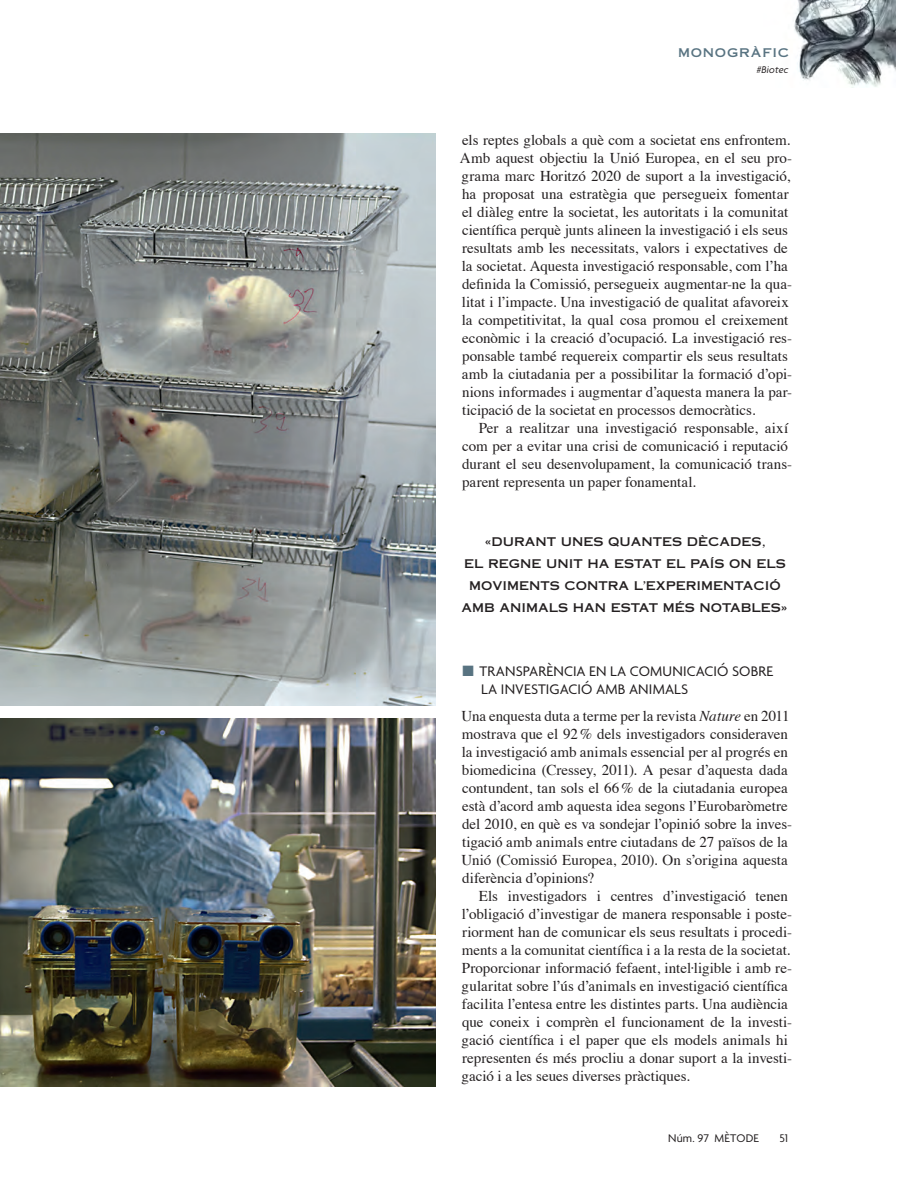
<style>
.page{position:relative;width:897px;height:1195px;background:#fff}
.page>*{position:absolute;margin:0;border:0;box-sizing:border-box;transform-origin:0 0}
.t1{font:15px/18px "Times";color:#231f20}
.t2{font:15px/18px "Agenda";letter-spacing:.01em;color:#231f20}
._12_DESTACADO{font:12px/21.8px "Copperplate Thirty One AB";color:#231f20;text-align:center}
.t3{font:12px "Agenda";letter-spacing:.02em;color:#231f20}
.t4{font:12px "Copperplate Thirty One AB";letter-spacing:.06em;color:#587381}
.t5{font:italic 10.5px "Agenda";letter-spacing:.015em;color:#231f20}
.s1{color:#587381}
.s2{font-style:italic}
</style>
<div class="page">
<img style="left:794px;top:0;width:102px;height:88px">
<img style="left:0;top:134px;width:436px;height:571px">
<img style="left:0;top:718px;width:436px;height:368px">
<p class="t4" style="left:678px;top:46px;width:113px">MONOGRÀFIC</p>
<p class="t5" style="left:757px;top:63px;width:33px">#Biotec</p>
<p class="t1" style="left:460px;top:130px;width:334px">els reptes globals a què com a societat ens enfrontem.<br>Amb aquest objectiu la Unió Europea, en el seu pro&shy;grama marc Horitzó 2020 de suport a la investigació, ha proposat una estratègia que persegueix fomentar el diàleg entre la societat, les autoritats i la comunitat científica perquè junts alineen la investigació i els seus resultats amb les necessitats, valors i expectatives de la societat. Aquesta investigació responsable, com l’ha definida la Comissió, persegueix augmentar-ne la qua&shy;litat i l’impacte. Una investigació de qualitat afavoreix la competitivitat, la qual cosa promou el creixement econòmic i la creació d’ocupació. La investigació res&shy;ponsable també requereix compartir els seus resultats amb la ciutadania per a possibilitar la formació d’opi&shy;nions informades i augmentar d’aquesta manera la par&shy;ticipació de la societat en processos democràtics.</p>
<p class="t1" style="left:462px;top:418px;width:332px;text-indent:17px">Per a realitzar una investigació responsable, així com per a evitar una crisi de comunicació i reputació durant el seu desenvolupament, la comunicació trans&shy;parent representa un paper fonamental.</p>
<p class="_12_DESTACADO" style="left:461px;top:531px;width:328px">«DURANT UNES QUANTES DÈCADES,<br>EL REGNE UNIT HA ESTAT EL PAÍS ON ELS MOVIMENTS CONTRA L’EXPERIMENTACIÓ AMB ANIMALS HAN ESTAT MÉS NOTABLES»</p>
<p class="t2" style="left:481px;top:662px;width:294px;text-indent:-19px"><span class="s1">■</span> TRANSPARÈNCIA EN LA COMUNICACIÓ SOBRE<br>LA INVESTIGACIÓ AMB ANIMALS</p>
<p class="t1" style="left:462px;top:706px;width:332px">Una enquesta duta a terme per la revista <span class="s2">Nature</span> en 2011 mostrava que el 92% dels investigadors consideraven la investigació amb animals essencial per al progrés en biomedicina (Cressey, 2011). A pesar d’aquesta dada contundent, tan sols el 66% de la ciutadania europea està d’acord amb aquesta idea segons l’Eurobaròmetre del 2010, en què es va sondejar l’opinió sobre la inves&shy;tigació amb animals entre ciutadans de 27 països de la Unió (Comissió Europea, 2010). On s’origina aquesta diferència d’opinions?</p>
<p class="t1" style="left:462px;top:886px;width:332px;text-indent:17px">Els investigadors i centres d’investigació tenen l’obligació d’investigar de manera responsable i poste&shy;riorment han de comunicar els seus resultats i procedi&shy;ments a la comunitat científica i a la resta de la societat.<br>Proporcionar informació fefaent, intel·ligible i amb re&shy;gularitat sobre l’ús d’animals en investigació científica facilita l’entesa entre les distintes parts. Una audiència que coneix i comprèn el funcionament de la investi&shy;gació científica i el paper que els models animals hi representen és més procliu a donar suport a la investi&shy;gació i a les seues diverses pràctiques.</p>
<p class="t3" style="left:668px;top:1131px;width:92px">Núm. 97 MÈTODE</p>
<p class="t3" style="left:779px;top:1131px;width:10px">51</p>
</div>
